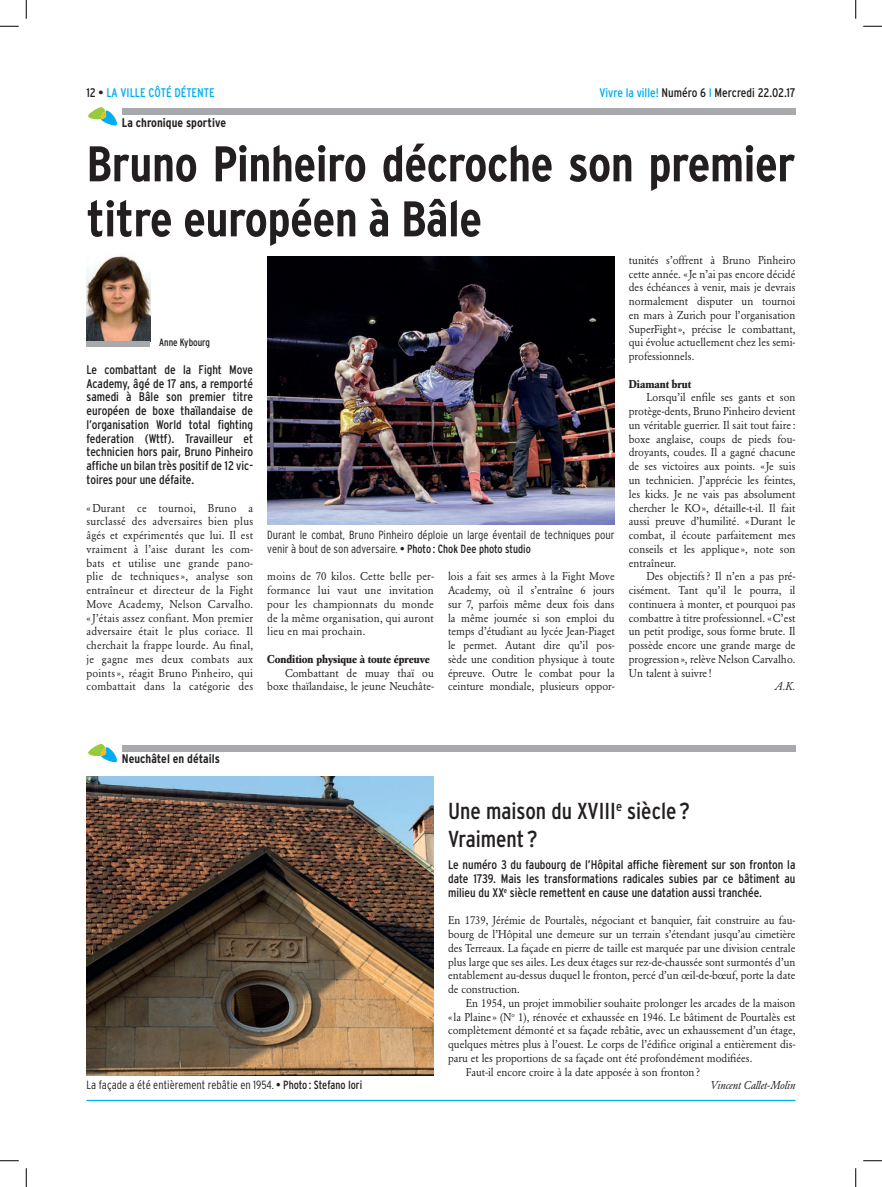
<style>
.page{position:relative;width:882px;height:1187px;background:#fff}
.page>*{position:absolute;margin:0;border:0;box-sizing:border-box;transform-origin:0 0}
.t1{font:700 condensed 50px/55px "Interstate";letter-spacing:-.01em;color:#231f20}
.t2{font:condensed 23.12px/27.5px "Interstate";color:#231f20}
.t3{font:condensed 12.5px/13.8px "Interstate";color:#231f20;text-align:justify}
.t4{font:700 condensed 12.5px "Interstate";color:#231f20}
.t5{font:condensed 12.5px "Interstate";color:#00aeef}
.t6{font:300 condensed 11.88px/13.8px "Interstate";color:#231f20}
.t7{font:11.25px/13.8px "Garamond BE";color:#231f20;text-align:justify;scale:.95 1}
.t8{font:700 11.25px "Garamond BE";color:#231f20;scale:.95 1}
.t9{font:italic 11.25px "Garamond BE";color:#231f20;scale:.95 1}
.t10{font:condensed 10.62px "Interstate";color:#231f20;scale:.95 1}
.s1{color:#231f20}
.s2{color:#00aeef}
.s3{font-weight:400}
</style>
<div class="page">
<hr style="left:86px;top:1099px;width:709px;height:1px;background:#00aeef">
<div style="left:122px;top:109px;width:673px;height:6px;background:#a8a9ad"></div>
<svg style="left:88px;top:107px;width:29px;height:18px"></svg>
<div style="left:122px;top:745px;width:673px;height:6px;background:#a8a9ad"></div>
<svg style="left:88px;top:744px;width:29px;height:18px"></svg>
<img style="left:267px;top:257px;width:347px;height:267px">
<img style="left:86px;top:776px;width:348px;height:299px">
<img style="left:86px;top:256px;width:64px;height:85px">
<div style="left:86px;top:341px;width:64px;height:5px;background:#a8a9ad"></div>
<svg style="left:0;top:25px;width:19px;height:2px"></svg>
<svg style="left:863px;top:25px;width:19px;height:2px"></svg>
<svg style="left:0;top:1160px;width:19px;height:1px"></svg>
<svg style="left:863px;top:1160px;width:19px;height:1px"></svg>
<svg style="left:25px;top:0;width:2px;height:19px"></svg>
<svg style="left:25px;top:1168px;width:2px;height:18px"></svg>
<svg style="left:855px;top:0;width:1px;height:19px"></svg>
<svg style="left:855px;top:1168px;width:1px;height:18px"></svg>
<p class="t5" style="left:86px;top:85px;width:130px"><span class="s1">12 •</span> LA VILLE CÔTÉ DÉTENTE</p>
<p class="t3" style="left:599px;top:85px;width:197px"><span class="s2">Vivre la ville!</span> Numéro 6 <span class="s2">I</span> Mercredi 22.02.17</p>
<p class="t4" style="left:122px;top:115px;width:106px">La chronique sportive</p>
<h1 class="t1" style="left:86px;top:136px;width:710px">Bruno Pinheiro décroche son premier titre européen à Bâle</h1>
<p class="t10" style="left:159px;top:336px;width:55px">Anne Kybourg</p>
<p class="t3" style="left:86px;top:362px;width:168px">Le combattant de la Fight Move Academy, âgé de 17 ans, a remporté samedi à Bâle son premier titre européen de boxe thaïlandaise de l’organisation World total fighting federation (Wttf). Travailleur et technicien hors pair, Bruno Pinheiro affiche un bilan très positif de 12 vic&shy;toires pour une défaite.</p>
<p class="t7" style="left:86px;top:501px;width:177px">« Durant ce tournoi, Bruno a surclassé des adversaires bien plus âgés et expérimentés que lui. Il est vraiment à l’aise durant les com&shy;bats et utilise une grande pano&shy;plie de techniques», analyse son entraîneur et directeur de la Fight Move Academy, Nelson Carvalho. « J’étais assez confiant. Mon premier adversaire était le plus coriace. Il cherchait la frappe lourde. Au final, je gagne mes deux combats aux points», réagit Bruno Pinheiro, qui combattait dans la catégorie des</p>
<p class="t6" style="left:267px;top:528px;width:349px">Durant le combat, Bruno Pinheiro déploie un large éventail de techniques pour venir à bout de son adversaire. <span class="s3">• Photo : Chok Dee photo studio</span></p>
<p class="t7" style="left:267px;top:569px;width:177px">moins de 70 kilos. Cette belle per&shy;formance lui vaut une invitation pour les championnats du monde de la même organisation, qui auront lieu en mai prochain.</p>
<p class="t8" style="left:267px;top:652px;width:172px">Condition physique à toute épreuve</p>
<p class="t7" style="left:267px;top:666px;width:177px;text-align:right">Combattant de muay thaï ou boxe thaïlandaise, le jeune Neuchâte-</p>
<p class="t7" style="left:448px;top:569px;width:177px">lois a fait ses armes à la Fight Move Academy, où il s’entraîne 6 jours sur 7, parfois même deux fois dans la même journée si son emploi du temps d’étudiant au lycée Jean-Piaget le permet. Autant dire qu’il pos&shy;sède une condition physique à toute épreuve. Outre le combat pour la ceinture mondiale, plusieurs oppor-</p>
<p class="t7" style="left:629px;top:253px;width:177px">tunités s’offrent à Bruno Pinheiro cette année. «Je n’ai pas encore décidé des échéances à venir, mais je devrais normalement disputer un tournoi en mars à Zurich pour l’organisation SuperFight », précise le combattant, qui évolue actuellement chez les semi&shy;professionnels.</p>
<p class="t8" style="left:629px;top:377px;width:67px">Diamant brut</p>
<p class="t7" style="left:629px;top:391px;width:177px;text-indent:18px">Lorsqu’il enfile ses gants et son protège-dents, Bruno Pinheiro devient un véritable guerrier. Il sait tout faire : boxe anglaise, coups de pieds fou&shy;droyants, coudes. Il a gagné chacune de ses victoires aux points. « Je suis un technicien. J’apprécie les feintes, les kicks. Je ne vais pas absolument chercher le KO», détaille-t-il. Il fait aussi preuve d’humilité. «Durant le combat, il écoute parfaitement mes conseils et les applique », note son entraîneur.</p>
<p class="t7" style="left:629px;top:569px;width:177px;text-indent:18px">Des objectifs? Il n’en a pas pré&shy;cisément. Tant qu’il le pourra, il continuera à monter, et pourquoi pas combattre à titre professionnel. « C’est un petit prodige, sous forme brute. Il possède encore une grande marge de progression », relève Nelson Carvalho.<br>Un talent à suivre !</p>
<p class="t9" style="left:774px;top:680px;width:24px">A.K.</p>
<p class="t4" style="left:122px;top:752px;width:99px">Neuchâtel en détails</p>
<p class="t6" style="left:86px;top:1078px;width:277px">La façade a été entièrement rebâtie en 1954. <span class="s3">• Photo : Stefano Iori</span></p>
<h2 class="t2" style="left:448px;top:797px;width:243px">Une maison du XVIII<sup>e</sup> siècle ?<br>Vraiment ?</h2>
<p class="t3" style="left:448px;top:857px;width:349px">Le numéro 3 du faubourg de l’Hôpital affiche fièrement sur son fronton la date 1739. Mais les transformations radicales subies par ce bâtiment au milieu du XX<sup>e</sup> siècle remettent en cause une datation aussi tranchée.</p>
<p class="t7" style="left:448px;top:913px;width:367px">En 1739, Jérémie de Pourtalès, négociant et banquier, fait construire au fau&shy;bourg de l’Hôpital une demeure sur un terrain s’étendant jusqu’au cimetière des Terreaux. La façade en pierre de taille est marquée par une division centrale plus large que ses ailes. Les deux étages sur rez-de-chaussée sont surmontés d’un entablement au-dessus duquel le fronton, percé d’un œil-de-bœuf, porte la date de construction.</p>
<p class="t7" style="left:466px;top:996px;width:348px">En 1954, un projet immobilier souhaite prolonger les arcades de la maison</p>
<p class="t7" style="left:448px;top:1009px;width:367px">« la Plaine » (N<sup>o</sup> 1), rénovée et exhaussée en 1946. Le bâtiment de Pourtalès est</p>
<p class="t7" style="left:448px;top:1023px;width:367px">complètement démonté et sa façade rebâtie, avec un exhaussement d’un étage,</p>
<p class="t7" style="left:448px;top:1037px;width:367px">quelques mètres plus à l’ouest. Le corps de l’édifice original a entièrement dis-</p>
<p class="t7" style="left:448px;top:1051px;width:322px">paru et les proportions de sa façade ont été profondément modifiées.</p>
<p class="t7" style="left:466px;top:1064px;width:248px">Faut-il encore croire à la date apposée à son fronton ?</p>
<p class="t9" style="left:710px;top:1078px;width:91px">Vincent Callet-Molin</p>
</div>
